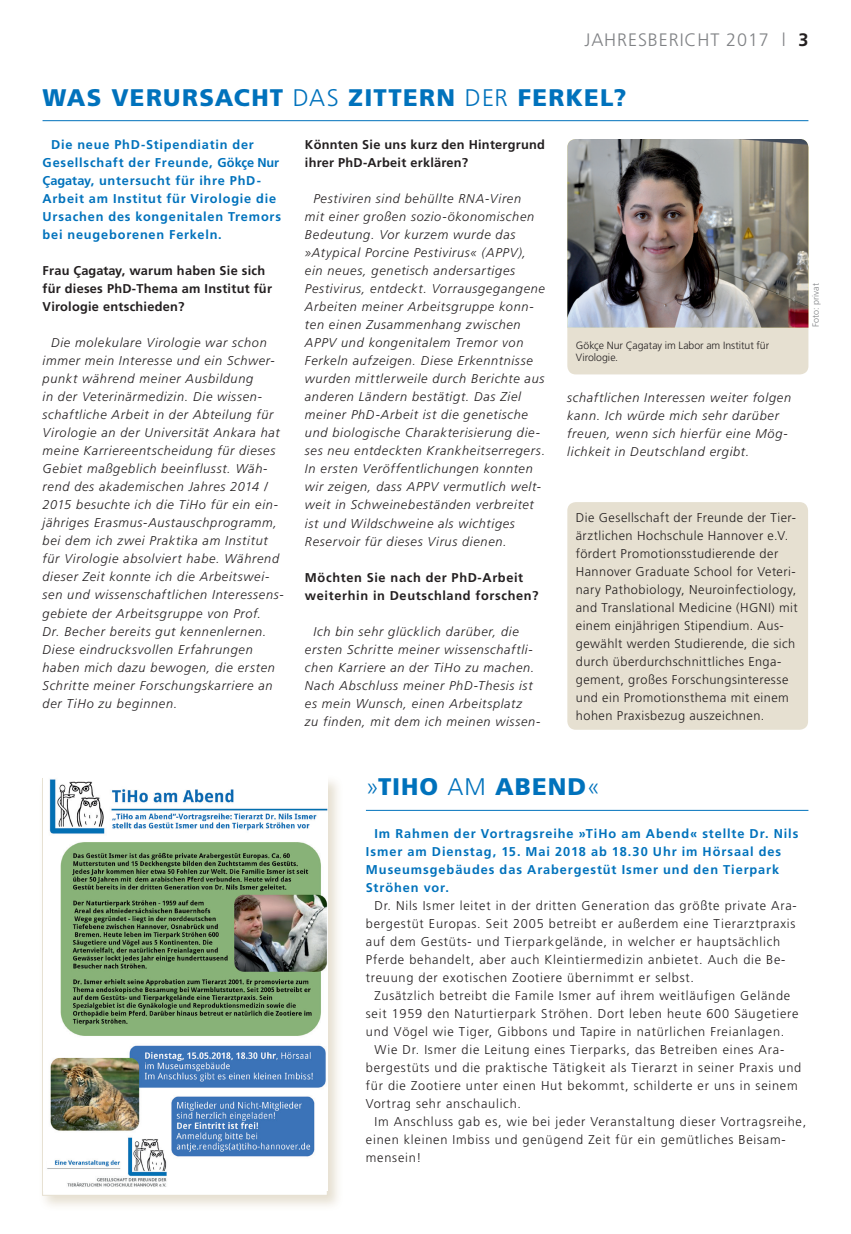
<style>
.page{position:relative;width:851px;height:1234px;background:#fff}
.page>*{position:absolute;margin:0;border:0;box-sizing:border-box;transform-origin:0 0}
.t1{font:900 24px "Frutiger";letter-spacing:.05em;color:#0072bc}
.t2{font:300 18px "Frutiger";letter-spacing:.05em;color:#808285}
.t3{font:italic 300 12.75px/18px "Frutiger";letter-spacing:.055em;color:#231f20}
.t4{font:300 12.75px/18px "Frutiger";letter-spacing:.06em;color:#231f20}
.t5{font:300 12.75px/18px "Frutiger";letter-spacing:.035em;color:#231f20}
.t6{font:700 12.75px/18px "Frutiger";letter-spacing:.065em;color:#0072bc}
.t7{font:700 12.75px/18px "Frutiger";letter-spacing:.02em;color:#231f20}
.t8{font:700 12.75px/18px "Frutiger";letter-spacing:.05em;color:#231f20}
.t9{font:300 10.5px/12px "Frutiger";color:#231f20}
.t10{font:300 9px "Frutiger";color:#808285}
.s1{font-weight:700;color:#231f20}
.s2{font-weight:300}
</style>
<div class="page">
<hr style="left:366px;top:810px;width:442px;height:1px;background:#0072bc">
<hr style="left:43px;top:120px;width:765px;height:1px;background:#0072bc">
<div style="left:567px;top:502px;width:241px;height:227px;background:#e6e0d1;border-radius:9px"></div>
<div style="left:567px;top:327px;width:241px;height:47px;background:#e6e0d1"></div>
<img style="left:567px;top:139px;width:241px;height:188px">
<img style="left:46px;top:778px;width:281px;height:410px">
<h2 class="t2" style="left:584px;top:30px;width:225px">JAHRESBERICHT 2017 l <span class="s1">3</span></h2>
<h1 class="t1" style="left:43px;top:83px;width:585px">WAS VERURSACHT <span class="s2">DAS</span> ZITTERN <span class="s2">DER</span> FERKEL?</h1>
<p class="t6" style="left:43px;top:135px;width:240px;text-indent:9px">Die neue PhD-Stipendiatin der Gesellschaft der Freunde, Gökçe Nur Çagatay, untersucht für ihre PhD-Arbeit am Institut für Virologie die Ursachen des kongenitalen Tremors bei neugeborenen Ferkeln.</p>
<p class="t7" style="left:43px;top:261px;width:231px">Frau Çagatay, warum haben Sie sich für dieses PhD-Thema am Institut für<br>Virologie entschieden?</p>
<p class="t3" style="left:43px;top:334px;width:242px;text-indent:9px">Die molekulare Virologie war schon immer mein Interesse und ein Schwer&shy;punkt während meiner Ausbildung<br>in der Veterinärmedizin. Die wissen&shy;schaftliche Arbeit in der Abteilung für Virologie an der Universität Ankara hat meine Karriereentscheidung für dieses Gebiet maßgeblich beeinflusst. Wäh&shy;rend des akademischen Jahres 2014 / 2015 besuchte ich die TiHo für ein ein&shy;jähriges Erasmus-Austauschprogramm, bei dem ich zwei Praktika am Institut für Virologie absolviert habe. Während dieser Zeit konnte ich die Arbeitswei&shy;sen und wissenschaftlichen Interessens&shy;gebiete der Arbeitsgruppe von Prof.<br>Dr. Becher bereits gut kennenlernen.<br>Diese eindrucksvollen Erfahrungen haben mich dazu bewogen, die ersten Schritte meiner Forschungskarriere an der TiHo zu beginnen.</p>
<p class="t7" style="left:305px;top:136px;width:241px">Könnten Sie uns kurz den Hintergrund ihrer PhD-Arbeit erklären?</p>
<p class="t3" style="left:305px;top:190px;width:242px;text-indent:9px">Pestiviren sind behüllte RNA-Viren<br>mit einer großen sozio-ökonomischen Bedeutung. Vor kurzem wurde das »Atypical Porcine Pestivirus« (APPV), ein neues, genetisch andersartiges Pestivirus, entdeckt. Vorrausgegangene Arbeiten meiner Arbeitsgruppe konn&shy;ten einen Zusammenhang zwischen APPV und kongenitalem Tremor von Ferkeln aufzeigen. Diese Erkenntnisse wurden mittlerweile durch Berichte aus anderen Ländern bestätigt. Das Ziel meiner PhD-Arbeit ist die genetische und biologische Charakterisierung die&shy;ses neu entdeckten Krankheitserregers.<br>In ersten Veröffentlichungen konnten wir zeigen, dass APPV vermutlich welt&shy;weit in Schweinebeständen verbreitet ist und Wildschweine als wichtiges Reservoir für dieses Virus dienen.</p>
<p class="t8" style="left:305px;top:568px;width:235px">Möchten Sie nach der PhD-Arbeit weiterhin in Deutschland forschen?</p>
<p class="t3" style="left:305px;top:622px;width:237px;text-indent:9px">Ich bin sehr glücklich darüber, die ersten Schritte meiner wissenschaftli&shy;chen Karriere an der TiHo zu machen.<br>Nach Abschluss meiner PhD-Thesis ist es mein Wunsch, einen Arbeitsplatz<br>zu finden, mit dem ich meinen wissen-</p>
<p class="t9" style="left:575px;top:339px;width:195px">Gökçe Nur Çagatay im Labor am Institut für<br>Virologie.</p>
<p class="t3" style="left:567px;top:388px;width:225px">schaftlichen Interessen weiter folgen kann. Ich würde mich sehr darüber freuen, wenn sich hierfür eine Mög&shy;lichkeit in Deutschland ergibt.</p>
<p class="t5" style="left:575px;top:508px;width:223px">Die Gesellschaft der Freunde der Tier&shy;ärztlichen Hochschule Hannover e.V. fördert Promotionsstudierende der Hannover Graduate School for Veteri&shy;nary Pathobiology, Neuroinfectiology, and Translational Medicine (HGNI) mit einem einjährigen Stipendium. Aus&shy;gewählt werden Studierende, die sich durch überdurchschnittliches Enga&shy;gement, großes Forschungsinteresse und ein Promotionsthema mit einem hohen Praxisbezug auszeichnen.</p>
<p class="t10" style="left:810px;top:327px;width:45px;rotate:-90deg">Foto: privat</p>
<h1 class="t1" style="left:366px;top:772px;width:235px"><span class="s2">»</span>TIHO <span class="s2">AM</span> ABEND<span class="s2">«</span></h1>
<p class="t6" style="left:366px;top:823px;width:434px;text-indent:9px">Im Rahmen der Vortragsreihe »TiHo am Abend« stellte Dr. Nils Ismer am Dienstag, 15. Mai 2018 ab 18.30 Uhr im Hörsaal des Museumsgebäudes das Arabergestüt Ismer und den Tierpark Ströhen vor.</p>
<p class="t4" style="left:366px;top:896px;width:432px;text-indent:9px">Dr. Nils Ismer leitet in der dritten Generation das größte private Ara&shy;bergestüt Europas. Seit 2005 betreibt er außerdem eine Tierarztpraxis auf dem Gestüts- und Tierparkgelände, in welcher er hauptsächlich Pferde behandelt, aber auch Kleintiermedizin anbietet. Auch die Be&shy;treuung der exotischen Zootiere übernimmt er selbst.</p>
<p class="t4" style="left:366px;top:986px;width:434px;text-indent:9px">Zusätzlich betreibt die Famile Ismer auf ihrem weitläufigen Gelände seit 1959 den Naturtierpark Ströhen. Dort leben heute 600 Säugetiere und Vögel wie Tiger, Gibbons und Tapire in natürlichen Freianlagen.</p>
<p class="t4" style="left:366px;top:1040px;width:437px;text-indent:9px">Wie Dr. Ismer die Leitung eines Tierparks, das Betreiben eines Ara&shy;bergestüts und die praktische Tätigkeit als Tierarzt in seiner Praxis und für die Zootiere unter einen Hut bekommt, schilderte er uns in seinem Vortrag sehr anschaulich.</p>
<p class="t4" style="left:366px;top:1112px;width:442px;text-indent:9px">Im Anschluss gab es, wie bei jeder Veranstaltung dieser Vortragsreihe, einen kleinen Imbiss und genügend Zeit für ein gemütliches Beisam&shy;mensein!</p>
</div>
